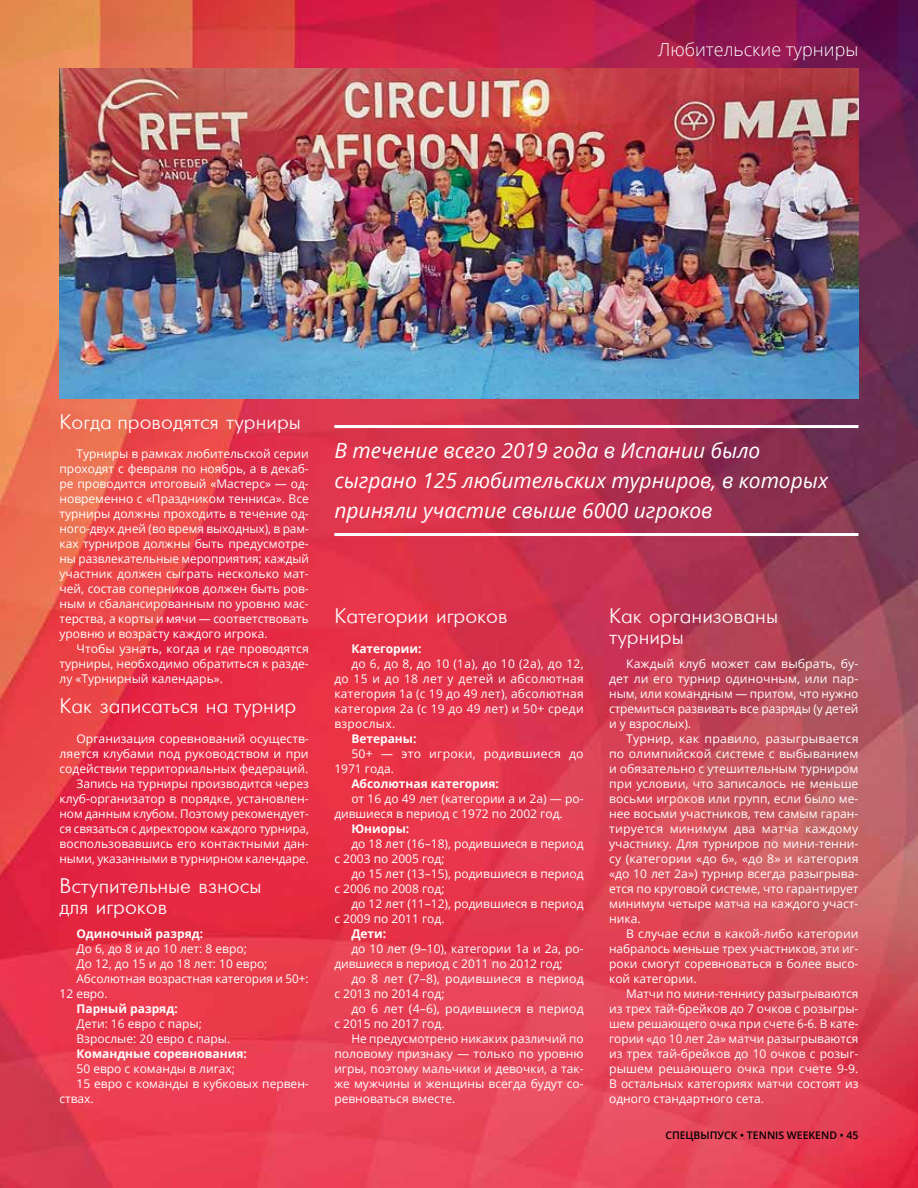
<style>
.page{position:relative;width:918px;height:1188px;background:#fff}
.page>*{position:absolute;margin:0;border:0;box-sizing:border-box;transform-origin:0 0}
.t1{font:21px/21px "Futuris";color:#fff}
.t2{font:italic 21px/30px "Open Sans";color:#fff}
.t3{font:300 18px "Open Sans";color:#fff}
.t4{font:12px/15px "Open Sans";color:#fff;text-align:justify}
.t5{font:700 12px "Open Sans";color:#fff}
.t6{font:12px/15px "Open Sans";letter-spacing:.02em;color:#fff}
.t7{font:600 10.5px "Open Sans";color:#000}
</style>
<div class="page">
<img style="left:0;top:0;width:918px;height:1188px">
<img style="left:60px;top:68px;width:798px;height:330px">
<img style="left:0;top:38px;width:3px;height:277px">
<hr style="left:334px;top:425px;width:524px;height:3px;background:#fff">
<hr style="left:334px;top:533px;width:524px;height:3px;background:#fff">
<h2 class="t3" style="left:658px;top:38px;width:202px">Любительские турниры</h2>
<h1 class="t1" style="left:60px;top:412px;width:243px">Когда проводятся турниры</h1>
<p class="t4" style="left:60px;top:446px;width:251px;text-indent:17px">Турниры в рамках любительской серии проходят с февраля по ноябрь, а в декаб‑ ре проводится итоговый «Мастерс» — од‑ новременно с «Праздником тенниса». Все турниры должны проходить в течение од‑ ного-двух дней (во время выходных), в рам‑ ках турниров должны быть предусмотре‑ ны развлекательные мероприятия; каждый участник должен сыграть несколько мат‑ чей, состав соперников должен быть ров‑ ным и сбалансированным по уровню мас‑ терства, а корты и мячи — соответствовать уровню и возрасту каждого игрока.</p>
<p class="t4" style="left:60px;top:641px;width:251px;text-indent:17px">Чтобы узнать, когда и где проводятся турниры, необходимо обратиться к разде‑ лу «Турнирный календарь».</p>
<h1 class="t1" style="left:60px;top:696px;width:238px">Как записаться на турнир</h1>
<p class="t4" style="left:60px;top:731px;width:251px;text-align:right">Организация соревнований осуществ‑ ляется клубами под руководством и при содействии территориальных федераций.<br>Запись на турниры производится через клуб-организатор в порядке, установлен‑ ном данным клубом. Поэтому рекомендует‑ ся связаться с директором каждого турнира, воспользовавшись его контактными дан‑ ными, указанными в турнирном календаре.</p>
<h1 class="t1" style="left:60px;top:876px;width:203px">Вступительные взносы для игроков</h1>
<p class="t5" style="left:77px;top:925px;width:128px">Одиночный разряд:</p>
<p class="t4" style="left:77px;top:941px;width:172px">До 6, до 8 и до 10 лет: 8 евро;</p>
<p class="t4" style="left:77px;top:956px;width:192px">До 12, до 15 и до 18 лет: 10 евро;</p>
<p class="t4" style="left:77px;top:971px;width:234px">Абсолютная возрастная категория и 50+:</p>
<p class="t4" style="left:60px;top:986px;width:50px">12 евро.</p>
<p class="t5" style="left:77px;top:1000px;width:103px">Парный разряд:</p>
<p class="t4" style="left:77px;top:1016px;width:155px">Дети: 16 евро с пары;<br>Взрослые: 20 евро с пары.</p>
<p class="t5" style="left:77px;top:1045px;width:172px">Командные соревнования:</p>
<p class="t4" style="left:77px;top:1061px;width:160px">50 евро с команды в лигах;</p>
<p class="t4" style="left:77px;top:1076px;width:234px">15 евро с команды в кубковых первен‑</p>
<p class="t4" style="left:60px;top:1091px;width:36px">ствах.</p>
<h1 class="t2" style="left:334px;top:435px;width:495px">В течение всего 2019 года в Испании было сыграно 125 любительских турниров, в которых приняли участие свыше 6000 игроков</h1>
<h1 class="t1" style="left:334px;top:606px;width:175px">Категории игроков</h1>
<p class="t5" style="left:351px;top:640px;width:72px">Категории:</p>
<p class="t4" style="left:334px;top:656px;width:251px;text-indent:17px">до 6, до 8, до 10 (1а), до 10 (2а), до 12, до 15 и до 18 лет у детей и абсолютная категория 1а (с 19 до 49 лет), абсолютная категория 2а (с 19 до 49 лет) и 50+ среди взрослых.</p>
<p class="t5" style="left:351px;top:730px;width:67px">Ветераны:</p>
<p class="t6" style="left:334px;top:746px;width:251px;text-indent:17px">50+ — это игроки, родившиеся до<br>1971 года.</p>
<p class="t5" style="left:351px;top:775px;width:149px">Абсолютная категория:</p>
<p class="t4" style="left:334px;top:791px;width:251px;text-indent:17px">от 16 до 49 лет (категории а и 2а) — ро‑ дившиеся в период с 1972 по 2002 год.</p>
<p class="t5" style="left:351px;top:820px;width:60px">Юниоры:</p>
<p class="t4" style="left:334px;top:836px;width:251px;text-indent:17px">до 18 лет (16–18), родившиеся в период с 2003 по 2005 год;</p>
<p class="t4" style="left:334px;top:866px;width:251px;text-indent:17px">до 15 лет (13–15), родившиеся в период с 2006 по 2008 год;</p>
<p class="t4" style="left:334px;top:896px;width:251px;text-indent:17px">до 12 лет (11–12), родившиеся в период с 2009 по 2011 год.</p>
<p class="t5" style="left:351px;top:925px;width:36px">Дети:</p>
<p class="t4" style="left:334px;top:941px;width:251px;text-indent:17px">до 10 лет (9–10), категории 1а и 2а, ро‑ дившиеся в период с 2011 по 2012 год;</p>
<p class="t4" style="left:334px;top:971px;width:251px;text-indent:17px">до 8 лет (7–8), родившиеся в период с 2013 по 2014 год;</p>
<p class="t4" style="left:334px;top:1001px;width:251px;text-indent:17px">до 6 лет (4–6), родившиеся в период с 2015 по 2017 год.</p>
<p class="t4" style="left:334px;top:1031px;width:251px;text-indent:17px">Не предусмотрено никаких различий по половому признаку — только по уровню игры, поэтому мальчики и девочки, а так‑ же мужчины и женщины всегда будут со‑ ревноваться вместе.</p>
<h1 class="t1" style="left:609px;top:606px;width:170px">Как организованы турниры</h1>
<p class="t4" style="left:609px;top:656px;width:251px;text-indent:17px">Каждый клуб может сам выбрать, бу‑ дет ли его турнир одиночным, или пар‑ ным, или командным — притом, что нужно стремиться развивать все разряды (у детей и у взрослых).</p>
<p class="t4" style="left:609px;top:731px;width:251px;text-indent:17px">Турнир, как правило, разыгрывается по олимпийской системе с выбыванием и обязательно с утешительным турниром при условии, что записалось не меньше восьми игроков или групп, если было ме‑ нее восьми участников, тем самым гаран‑ тируется минимум два матча каждому участнику. Для турниров по мини-тенни‑ су (категории «до 6», «до 8» и категория «до 10 лет 2а») турнир всегда разыгрыва‑ ется по круговой системе, что гарантирует минимум четыре матча на каждого участ‑ ника.</p>
<p class="t4" style="left:609px;top:926px;width:251px;text-indent:17px">В случае если в какой-либо категории набралось меньше трех участников, эти иг‑ роки смогут соревноваться в более высо‑ кой категории.</p>
<p class="t4" style="left:609px;top:986px;width:251px;text-indent:17px">Матчи по мини-теннису разыгрываются из трех тай-брейков до 7 очков с розыгры‑ шем решающего очка при счете 6-6. В кате‑ гории «до 10 лет 2а» матчи разыгрываются из трех тай-брейков до 10 очков с розыг‑ рышем решающего очка при счете 9-9.<br>В остальных категориях матчи состоят из одного стандартного сета.</p>
<p class="t7" style="left:665px;top:1128px;width:195px">СПЕЦВЫПУСК • TENNIS WEEKEND • 45</p>
</div>
